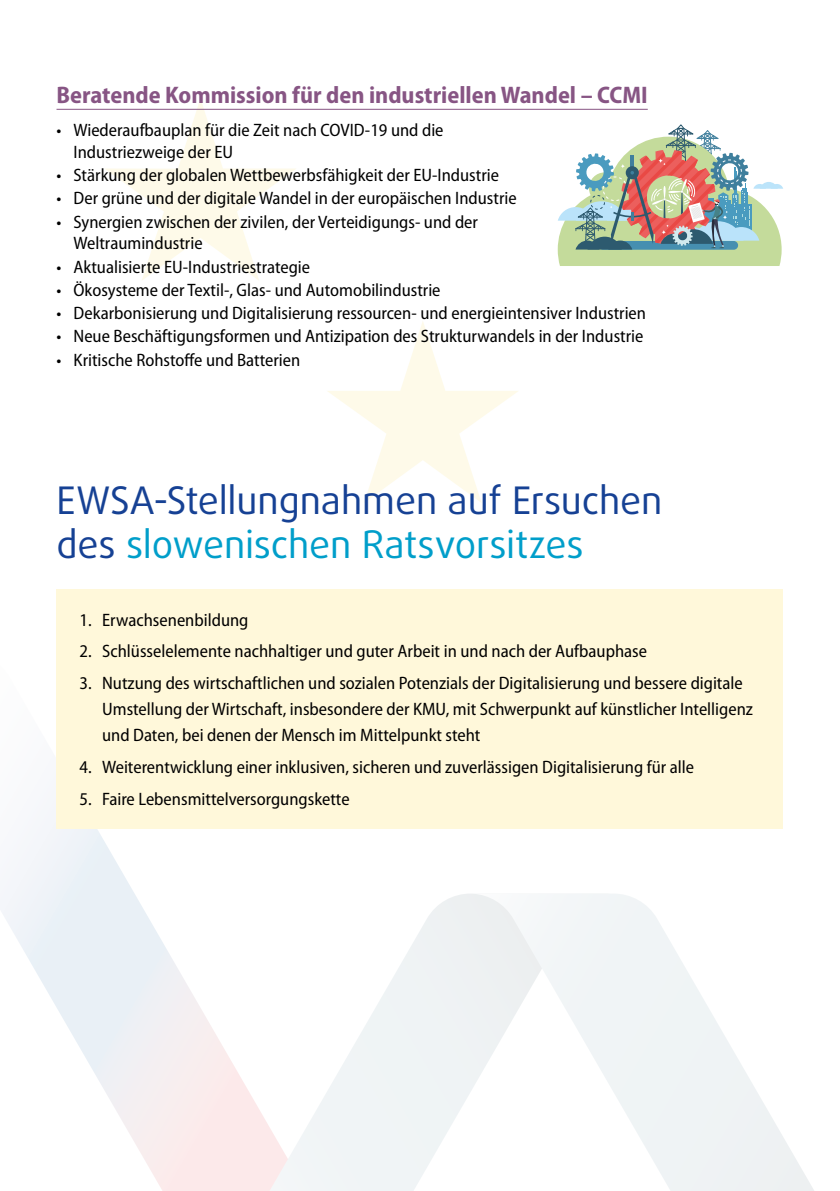
<style>
.page{position:relative;width:840px;height:1191px;background:#fff}
.page>*{position:absolute;margin:0;border:0;box-sizing:border-box;transform-origin:0 0}
.Title_01{font:38px/44px "Daxline Pro";letter-spacing:-.005em;color:#164194}
.Title_02{font:700 semi-condensed 24px "Myriad Pro";color:#875584}
.t1{font:semi-condensed 18px/21.6px "Myriad Pro";color:#000}
.s1{color:#009eca}
</style>
<div class="page">
<svg style="left:0;top:652px;width:316px;height:539px"></svg>
<svg style="left:259px;top:893px;width:213px;height:298px"></svg>
<svg style="left:472px;top:894px;width:342px;height:297px"></svg>
<svg style="left:328px;top:321px;width:190px;height:182px"></svg>
<svg style="left:104px;top:99px;width:192px;height:181px"></svg>
<hr style="left:56px;top:109px;width:591px;height:1px;background:#875584">
<svg style="left:557px;top:124px;width:225px;height:142px"></svg>
<div style="left:57px;top:589px;width:725px;height:239px;background:#fff8da"></div>
<p class="Title_02" style="left:56px;top:82px;width:592px">Beratende Kommission für den industriellen Wandel – CCMI</p>
<p class="t1" style="left:73px;top:120px;width:371px;text-indent:-17px">• Wiederaufbauplan für die Zeit nach COVID-19 und die<br>Industriezweige der EU</p>
<p class="t1" style="left:56px;top:164px;width:444px">• Stärkung der globalen Wettbewerbsfähigkeit der EU-Industrie</p>
<p class="t1" style="left:56px;top:188px;width:461px">• Der grüne und der digitale Wandel in der europäischen Industrie</p>
<p class="t1" style="left:73px;top:211px;width:406px;text-indent:-17px">• Synergien zwischen der zivilen, der Verteidigungs- und der<br>Weltraumindustrie</p>
<p class="t1" style="left:56px;top:256px;width:255px">• Aktualisierte EU-Industriestrategie</p>
<p class="t1" style="left:56px;top:279px;width:385px">• Ökosysteme der Textil-, Glas- und Automobilindustrie</p>
<p class="t1" style="left:56px;top:303px;width:590px">• Dekarbonisierung und Digitalisierung ressourcen- und energieintensiver Industrien</p>
<p class="t1" style="left:56px;top:326px;width:588px">• Neue Beschäftigungsformen und Antizipation des Strukturwandels in der Industrie</p>
<p class="t1" style="left:56px;top:349px;width:245px">• Kritische Rohstoffe und Batterien</p>
<p class="Title_01" style="left:56px;top:478px;width:607px">EWSA-Stellungnahmen auf Ersuchen des <span class="s1">slowenischen Ratsvorsitzes</span></p>
<p class="t1" style="left:79px;top:609px;width:170px">1. Erwachsenenbildung</p>
<p class="t1" style="left:79px;top:641px;width:569px">2. Schlüsselelemente nachhaltiger und guter Arbeit in und nach der Aufbauphase</p>
<p class="t1" style="left:102px;top:670px;width:652px;line-height:26px;text-indent:-23px">3. Nutzung des wirtschaftlichen und sozialen Potenzials der Digitalisierung und bessere digitale<br>Umstellung der Wirtschaft, insbesondere der KMU, mit Schwerpunkt auf künstlicher Intelligenz und Daten, bei denen der Mensch im Mittelpunkt steht</p>
<p class="t1" style="left:79px;top:756px;width:616px">4. Weiterentwicklung einer inklusiven, sicheren und zuverlässigen Digitalisierung für alle</p>
<p class="t1" style="left:79px;top:788px;width:271px">5. Faire Lebensmittelversorgungskette</p>
</div>
